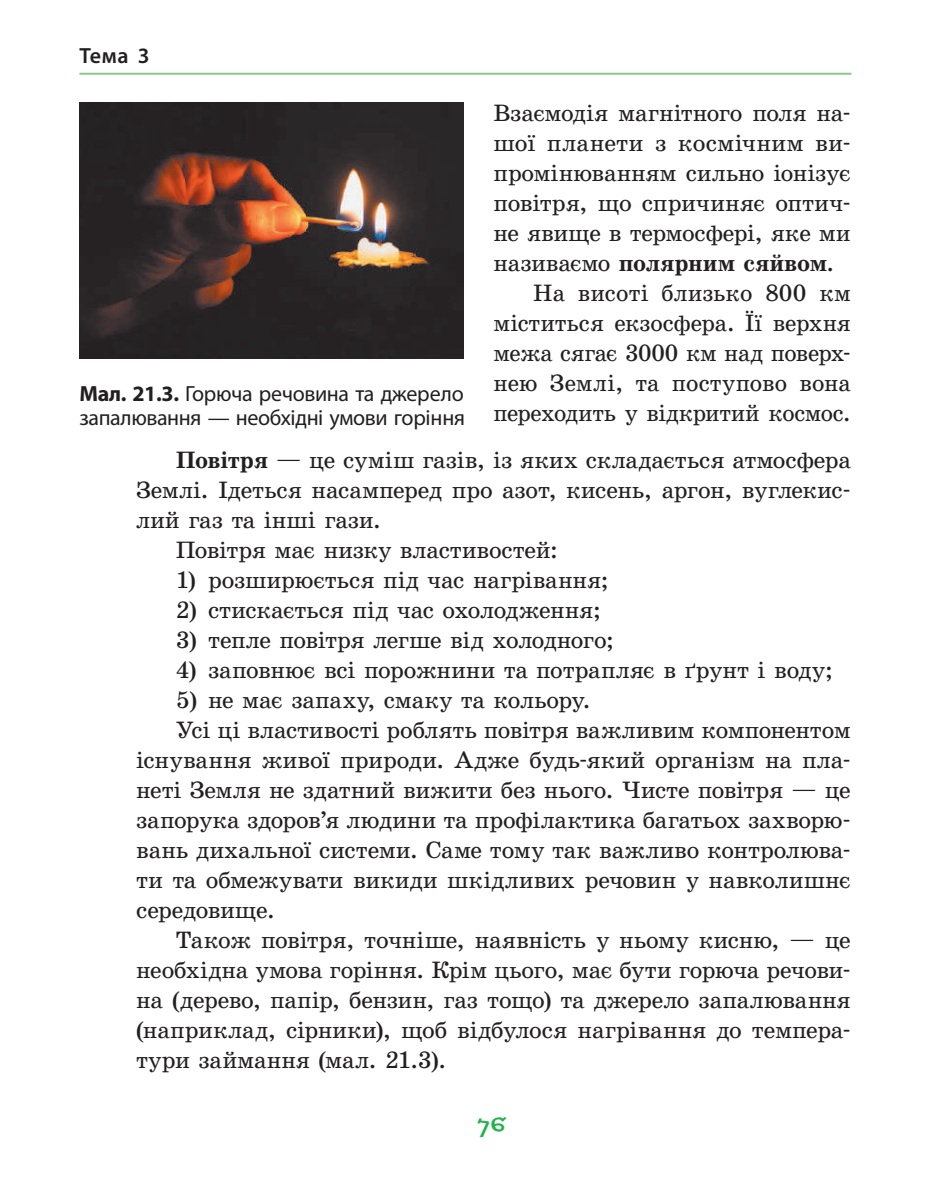
<style>
.page{position:relative;width:936px;height:1191px;background:#fff}
.page>*{position:absolute;margin:0;border:0;box-sizing:border-box;transform-origin:0 0}
.t1{font:28px "Dolores Extra Bold C";color:#23b24b}
.t2{font:24px "School Book C";letter-spacing:-.01em;color:#231f20}
.t3{font:700 24px "School Book C";letter-spacing:-.005em;color:#231f20}
.t4{font:22px/24px "Myriad Pro";letter-spacing:-.02em;color:#231f20}
.t5{font:600 22px "Myriad Pro";color:#231f20}
.s1{font-weight:400}
.s2{font-weight:700}
</style>
<div class="page">
<hr style="left:79px;top:73px;width:772px;height:2px;background:#89ca8b">
<img style="left:79px;top:102px;width:384px;height:256px">
<p class="t5" style="left:79px;top:42px;width:72px">Тема 3</p>
<p class="t2" style="left:493px;top:100px;width:359px">Взаємодія магнітного поля на-</p>
<p class="t2" style="left:493px;top:130px;width:359px">шої планети з космічним ви-</p>
<p class="t2" style="left:493px;top:160px;width:359px">промінюванням сильно іонізує</p>
<p class="t2" style="left:493px;top:190px;width:359px">повітря, що спричиняє оптич-</p>
<p class="t2" style="left:493px;top:220px;width:359px">не явище в термосфері, яке ми</p>
<p class="t3" style="left:493px;top:250px;width:342px"><span class="s1">називаємо</span> полярним сяйвом<span class="s1">.</span></p>
<p class="t2" style="left:533px;top:280px;width:319px">На висоті близько 800 км</p>
<p class="t2" style="left:493px;top:310px;width:359px">міститься екзосфера. Її верхня</p>
<p class="t2" style="left:493px;top:340px;width:359px">межа сягає 3000 км над поверх-</p>
<p class="t2" style="left:493px;top:370px;width:359px">нею Землі, та поступово вона</p>
<p class="t2" style="left:493px;top:400px;width:359px">переходить у відкритий космос.</p>
<p class="t2" style="left:176px;top:447px;width:676px"><span class="s2">Повітря</span> — це суміш газів, із яких складається атмосфера</p>
<p class="t2" style="left:136px;top:477px;width:716px">Землі. Ідеться насамперед про азот, кисень, аргон, вуглекис-</p>
<p class="t2" style="left:136px;top:507px;width:246px">лий газ та інші гази.</p>
<p class="t2" style="left:176px;top:537px;width:384px">Повітря має низку властивостей:</p>
<p class="t2" style="left:176px;top:567px;width:434px">1) розширюється під час нагрівання;</p>
<p class="t2" style="left:176px;top:597px;width:427px">2) стискається під час охолодження;</p>
<p class="t2" style="left:176px;top:627px;width:440px">3) тепле повітря легше від холодного;</p>
<p class="t2" style="left:176px;top:657px;width:658px">4) заповнює всі порожнини та потрапляє в ґрунт і воду;</p>
<p class="t2" style="left:176px;top:687px;width:416px">5) не має запаху, смаку та кольору.</p>
<p class="t2" style="left:176px;top:717px;width:676px">Усі ці властивості роблять повітря важливим компонентом</p>
<p class="t2" style="left:136px;top:747px;width:716px">існування живої природи. Адже будь-який організм на пла-</p>
<p class="t2" style="left:136px;top:777px;width:716px">неті Земля не здатний вижити без нього. Чисте повітря — це</p>
<p class="t2" style="left:136px;top:807px;width:716px">запорука здоров’я людини та профілактика багатьох захворю-</p>
<p class="t2" style="left:136px;top:837px;width:716px">вань дихальної системи. Саме тому так важливо контролюва-</p>
<p class="t2" style="left:136px;top:867px;width:716px">ти та обмежувати викиди шкідливих речовин у навколишнє</p>
<p class="t2" style="left:136px;top:897px;width:140px">середовище.</p>
<p class="t2" style="left:176px;top:927px;width:676px">Також повітря, точніше, наявність у ньому кисню, — це</p>
<p class="t2" style="left:136px;top:957px;width:716px">необхідна умова горіння. Крім цього, має бути горюча речови-</p>
<p class="t2" style="left:136px;top:987px;width:716px">на (дерево, папір, бензин, газ тощо) та джерело запалювання</p>
<p class="t2" style="left:136px;top:1017px;width:716px">(наприклад, сірники), щоб відбулося нагрівання до темпера-</p>
<p class="t2" style="left:136px;top:1047px;width:312px">тури займання (мал. 21.3).</p>
<p class="t4" style="left:79px;top:381px;width:387px"><span class="s2">Мал. 21.3.</span> Горюча речовина та джерело запалювання — необхідні умови горіння</p>
<p class="t1" style="left:477px;top:1106px;width:32px">76</p>
</div>
